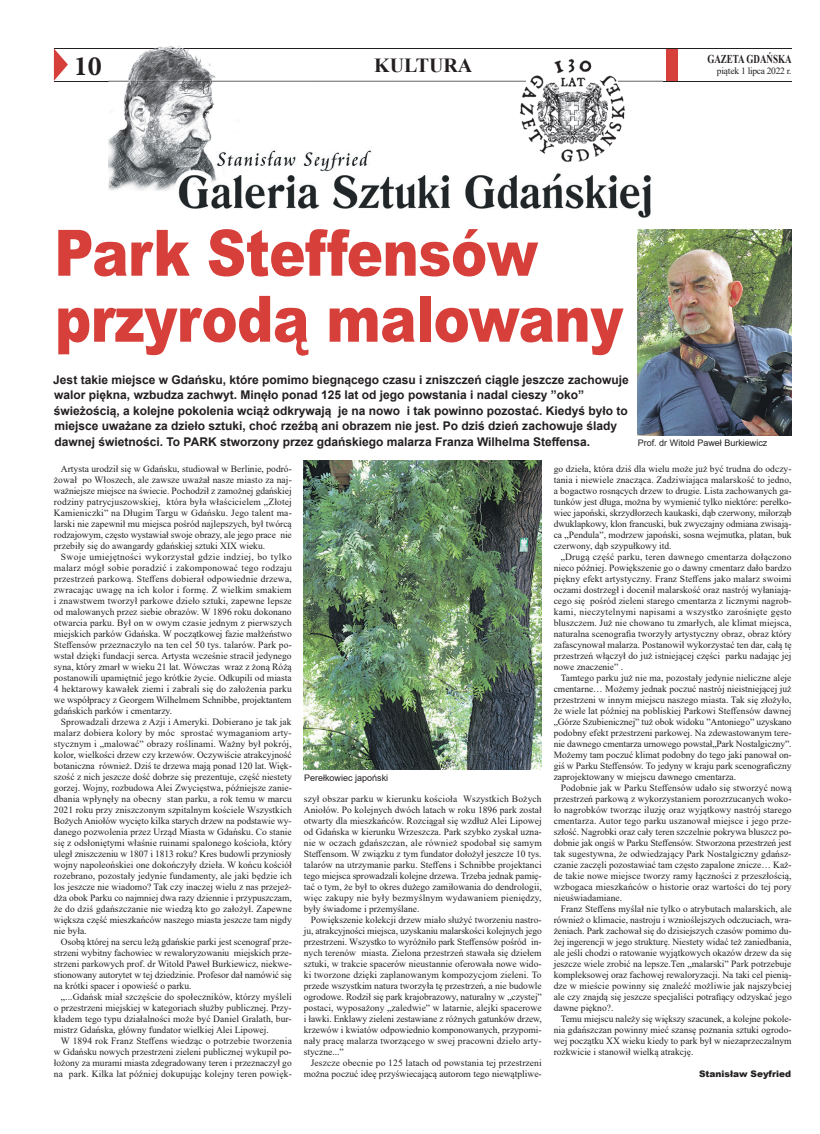
<style>
.page{position:relative;width:820px;height:1134px;background:#fff}
.page>*{position:absolute;margin:0;border:0;box-sizing:border-box;transform-origin:0 0}
.t1{font:900 64px/66px "Arial";letter-spacing:-.01em;color:#d7403a;scale:.85 1}
.t2{font:700 28px "Minion Pro";color:#231f20}
.t3{font:700 20px "Times New Roman";color:#231f20}
.t4{font:700 12px/15.5px "Arial";color:#231f20}
.t5{font:700 12px "Times New Roman";color:#231f20;scale:.75 1}
.t6{font:9.5px/11px "Times New Roman";color:#231f20;text-align:justify}
.t7{font:9.5px "Times New Roman";letter-spacing:-.03em;color:#231f20}
.t8{font:9px "Arial";color:#231f20}
.t9{font:900 9px "Arial";color:#231f20}
</style>
<div class="page">
<svg style="left:54px;top:49px;width:14px;height:32px"></svg>
<div style="left:666px;top:48px;width:11px;height:33px;background:#d7403a"></div>
<hr style="left:54px;top:48px;width:737px;height:1px;background:#231f20">
<hr style="left:54px;top:81px;width:737px;height:1px;background:#231f20">
<img style="left:109px;top:168px;width:542px;height:50px">
<img style="left:109px;top:46px;width:406px;height:48px">
<img style="left:628px;top:80px;width:34px;height:1px">
<img style="left:109px;top:48px;width:406px;height:1px">
<img style="left:109px;top:81px;width:553px;height:1px">
<img style="left:109px;top:94px;width:105px;height:49px">
<img style="left:109px;top:143px;width:262px;height:25px">
<img style="left:518px;top:59px;width:107px;height:103px">
<img style="left:637px;top:230px;width:154px;height:206px">
<img style="left:303px;top:461px;width:238px;height:308px">
<p class="t5" style="left:707px;top:51px;width:114px">GAZETA GDAŃSKA</p>
<h2 class="t2" style="left:74px;top:46px;width:29px">10</h2>
<h3 class="t3" style="left:374px;top:50px;width:100px">KULTURA</h3>
<p class="t7" style="left:716px;top:64px;width:76px">piątek 1 lipca 2022 r.</p>
<h1 class="t1" style="left:54px;top:218px;width:670px">Park Steffensów przyrodą malowany</h1>
<p class="t4" style="left:53px;top:372px;width:576px">Jest takie miejsce w Gdańsku, które pomimo biegnącego czasu i zniszczeń ciągle jeszcze zachowuje walor piękna, wzbudza zachwyt. Minęło ponad 125 lat od jego powstania i nadal cieszy ”oko” świeżością, a kolejne pokolenia wciąż odkrywają je na nowo i tak powinno pozostać. Kiedyś było to miejsce uważane za dzieło sztuki, choć rzeźbą ani obrazem nie jest. Po dziś dzień zachowuje ślady dawnej świetności. To PARK stworzony przez gdańskiego malarza Franza Wilhelma Steffensa.</p>
<p class="t6" style="left:54px;top:463px;width:239px;text-indent:7px">Artysta urodził się w Gdańsku, studiował w Berlinie, podró&shy;żował po Włoszech, ale zawsze uważał nasze miasto za naj&shy;ważniejsze miejsce na świecie. Pochodził z zamożnej gdańskiej rodziny patrycjuszowskiej, która była właścicielem „Złotej Kamieniczki” na Długim Targu w Gdańsku. Jego talent ma&shy;larski nie zapewnił mu miejsca pośród najlepszych, był twórcą rodzajowym, często wystawiał swoje obrazy, ale jego prace nie przebiły się do awangardy gdańskiej sztuki XIX wieku.</p>
<p class="t6" style="left:54px;top:551px;width:239px;text-indent:7px">Swoje umiejętności wykorzystał gdzie indziej, bo tylko malarz mógł sobie poradzić i zakomponować tego rodzaju przestrzeń parkową. Steffens dobierał odpowiednie drzewa, zwracając uwagę na ich kolor i formę. Z wielkim smakiem i znawstwem tworzył parkowe dzieło sztuki, zapewne lepsze od malowanych przez siebie obrazów. W 1896 roku dokonano otwarcia parku. Był on w owym czasie jednym z pierwszych miejskich parków Gdańska. W początkowej fazie małżeństwo Steffensów przeznaczyło na ten cel 50 tys. talarów. Park po&shy;wstał dzięki fundacji serca. Artysta wcześnie stracił jedynego syna, który zmarł w wieku 21 lat. Wówczas wraz z żoną Różą postanowili upamiętnić jego krótkie życie. Odkupili od miasta 4 hektarowy kawałek ziemi i zabrali się do założenia parku we współpracy z Georgem Wilhelmem Schnibbe, projektantem gdańskich parków i cmentarzy.</p>
<p class="t6" style="left:54px;top:716px;width:239px;text-indent:7px">Sprowadzali drzewa z Azji i Ameryki. Dobierano je tak jak malarz dobiera kolory by móc sprostać wymaganiom arty&shy;stycznym i „malować” obrazy roślinami. Ważny był pokrój, kolor, wielkości drzew czy krzewów. Oczywiście atrakcyjność botaniczna również. Dziś te drzewa mają ponad 120 lat. Więk&shy;szość z nich jeszcze dość dobrze się prezentuje, część niestety gorzej. Wojny, rozbudowa Alei Zwycięstwa, późniejsze zanie&shy;dbania wpłynęły na obecny stan parku, a rok temu w marcu 2021 roku przy zniszczonym szpitalnym kościele Wszystkich Bożych Aniołów wycięto kilka starych drzew na podstawie wy&shy;danego pozwolenia przez Urząd Miasta w Gdańsku. Co stanie się z odsłoniętymi właśnie ruinami spalonego kościoła, który uległ zniszczeniu w 1807 i 1813 roku? Kres budowli przyniosły wojny napoleońskiei one dokończyły dzieła. W końcu kościół rozebrano, pozostały jedynie fundamenty, ale jaki będzie ich los jeszcze nie wiadomo? Tak czy inaczej wielu z nas przejeż&shy;dża obok Parku co najmniej dwa razy dziennie i przypuszczam, że do dziś gdańszczanie nie wiedzą kto go założył. Zapewne większa część mieszkańców naszego miasta jeszcze tam nigdy nie była.</p>
<p class="t6" style="left:54px;top:936px;width:239px;text-indent:7px">Osobą której na sercu leżą gdańskie parki jest scenograf prze&shy;strzeni wybitny fachowiec w rewaloryzowaniu miejskich prze&shy;strzeni parkowych prof. dr Witold Paweł Burkiewicz, niekwe&shy;stionowany autorytet w tej dziedzinie. Profesor dał namówić się na krótki spacer i opowieść o parku.</p>
<p class="t6" style="left:54px;top:991px;width:239px;text-indent:7px">„...Gdańsk miał szczęście do społeczników, którzy myśleli o przestrzeni miejskiej w kategoriach służby publicznej. Przy&shy;kładem tego typu działalności może być Daniel Gralath, bur&shy;mistrz Gdańska, główny fundator wielkiej Alei Lipowej.</p>
<p class="t6" style="left:54px;top:1035px;width:239px;text-indent:7px">W 1894 rok Franz Steffens wiedząc o potrzebie tworzenia w Gdańsku nowych przestrzeni zieleni publicznej wykupił po&shy;łożony za murami miasta zdegradowany teren i przeznaczył go na park. Kilka lat później dokupując kolejny teren powięk-</p>
<p class="t8" style="left:637px;top:436px;width:131px">Prof. dr Witold Paweł Burkiewicz</p>
<p class="t6" style="left:553px;top:463px;width:239px">go dzieła, która dziś dla wielu może już być trudna do odczy&shy;tania i niewiele znacząca. Zadziwiająca malarskość to jedno, a bogactwo rosnących drzew to drugie. Lista zachowanych ga&shy;tunków jest długa, można by wymienić tylko niektóre: perełko&shy;wiec japoński, skrzydłorzech kaukaski, dąb czerwony, miłorząb dwuklapkowy, klon francuski, buk zwyczajny odmiana zwisają&shy;ca „Pendula”, modrzew japoński, sosna wejmutka, platan, buk czerwony, dąb szypułkowy itd.</p>
<p class="t6" style="left:553px;top:551px;width:239px;text-indent:7px">„Drugą część parku, teren dawnego cmentarza dołączono nieco później. Powiększenie go o dawny cmentarz dało bardzo piękny efekt artystyczny. Franz Steffens jako malarz swoimi oczami dostrzegł i docenił malarskość oraz nastrój wyłaniają&shy;cego się pośród zieleni starego cmentarza z licznymi nagrob&shy;kami, nieczytelnymi napisami a wszystko zarośnięte gęsto bluszczem. Już nie chowano tu zmarłych, ale klimat miejsca, naturalna scenografia tworzyły artystyczny obraz, obraz który zafascynował malarza. Postanowił wykorzystać ten dar, całą tę przestrzeń włączył do już istniejącej części parku nadając jej nowe znaczenie” .</p>
<p class="t6" style="left:553px;top:672px;width:239px;text-indent:7px">Tamtego parku już nie ma, pozostały jedynie nieliczne aleje cmentarne… Możemy jednak poczuć nastrój nieistniejącej już przestrzeni w innym miejscu naszego miasta. Tak się złożyło, że wiele lat później na pobliskiej Parkowi Steffensów dawnej „Górze Szubienicznej” tuż obok widoku ”Antoniego” uzyskano podobny efekt przestrzeni parkowej. Na zdewastowanym tere&shy;nie dawnego cmentarza urnowego powstał„Park Nostalgiczny”.<br>Możemy tam poczuć klimat podobny do tego jaki panował on&shy;giś w Parku Steffensów. To jedyny w kraju park scenograficzny zaprojektowany w miejscu dawnego cmentarza.</p>
<p class="t6" style="left:553px;top:782px;width:239px;text-indent:7px">Podobnie jak w Parku Steffensów udało się stworzyć nową przestrzeń parkową z wykorzystaniem porozrzucanych woko&shy;ło nagrobków tworząc iluzję oraz wyjątkowy nastrój starego cmentarza. Autor tego parku uszanował miejsce i jego prze&shy;szłość. Nagrobki oraz cały teren szczelnie pokrywa bluszcz po&shy;dobnie jak ongiś w Parku Steffensów. Stworzona przestrzeń jest tak sugestywna, że odwiedzający Park Nostalgiczny gdańsz&shy;czanie zaczęli pozostawiać tam często zapalone znicze… Każ&shy;de takie nowe miejsce tworzy ramy łączności z przeszłością, wzbogaca mieszkańców o historie oraz wartości do tej pory nieuświadamiane.</p>
<p class="t6" style="left:553px;top:903px;width:239px;text-indent:7px">Franz Steffens myślał nie tylko o atrybutach malarskich, ale również o klimacie, nastroju i wznioślejszych odczuciach, wra&shy;żeniach. Park zachował się do dzisiejszych czasów pomimo du&shy;żej ingerencji w jego strukturę. Niestety widać też zaniedbania, ale jeśli chodzi o ratowanie wyjątkowych okazów drzew da się jeszcze wiele zrobić na lepsze.Ten „malarski” Park potrzebuje kompleksowej oraz fachowej rewaloryzacji. Na taki cel pienią&shy;dze w mieście powinny się znaleźć możliwie jak najszybciej ale czy znajdą się jeszcze specjaliści potrafiący odzyskać jego dawne piękno?.</p>
<p class="t6" style="left:553px;top:1013px;width:239px;text-indent:7px">Temu miejscu należy się większy szacunek, a kolejne pokole&shy;nia gdańszczan powinny mieć szansę poznania sztuki ogrodo&shy;wej początku XX wieku kiedy to park był w niezaprzeczalnym rozkwicie i stanowił wielką atrakcję.</p>
<p class="t9" style="left:698px;top:1067px;width:93px">Stanisław Seyfried</p>
<p class="t8" style="left:304px;top:772px;width:86px">Perełkowiec japoński</p>
<p class="t6" style="left:304px;top:793px;width:239px">szył obszar parku w kierunku kościoła Wszystkich Bożych Aniołów. Po kolejnych dwóch latach w roku 1896 park został otwarty dla mieszkańców. Rozciągał się wzdłuż Alei Lipowej od Gdańska w kierunku Wrzeszcza. Park szybko zyskał uzna&shy;nie w oczach gdańszczan, ale również spodobał się samym Steffensom. W związku z tym fundator dołożył jeszcze 10 tys. talarów na utrzymanie parku. Steffens i Schnibbe projektanci tego miejsca sprowadzali kolejne drzewa. Trzeba jednak pamię&shy;tać o tym, że był to okres dużego zamiłowania do dendrologii, więc zakupy nie były bezmyślnym wydawaniem pieniędzy, były świadome i przemyślane.</p>
<p class="t6" style="left:304px;top:914px;width:239px;text-indent:7px">Powiększenie kolekcji drzew miało służyć tworzeniu nastro&shy;ju, atrakcyjności miejsca, uzyskaniu malarskości kolejnych jego przestrzeni. Wszystko to wyróżniło park Steffensów pośród in&shy;nych terenów miasta. Zielona przestrzeń stawała się dziełem sztuki, w trakcie spacerów nieustannie oferowała nowe wido&shy;ki tworzone dzięki zaplanowanym kompozycjom zieleni. To przede wszystkim natura tworzyła tę przestrzeń, a nie budowle ogrodowe. Rodził się park krajobrazowy, naturalny w „czystej” postaci, wyposażony „zaledwie” w latarnie, alejki spacerowe i ławki. Enklawy zieleni zestawiane z różnych gatunków drzew, krzewów i kwiatów odpowiednio komponowanych, przypomi&shy;nały pracę malarza tworzącego w swej pracowni dzieło arty&shy;styczne...”</p>
<p class="t6" style="left:304px;top:1057px;width:239px;text-align:right">Jeszcze obecnie po 125 latach od powstania tej przestrzeni można poczuć ideę przyświecającą autorom tego niewątpliwe-</p>
</div>
